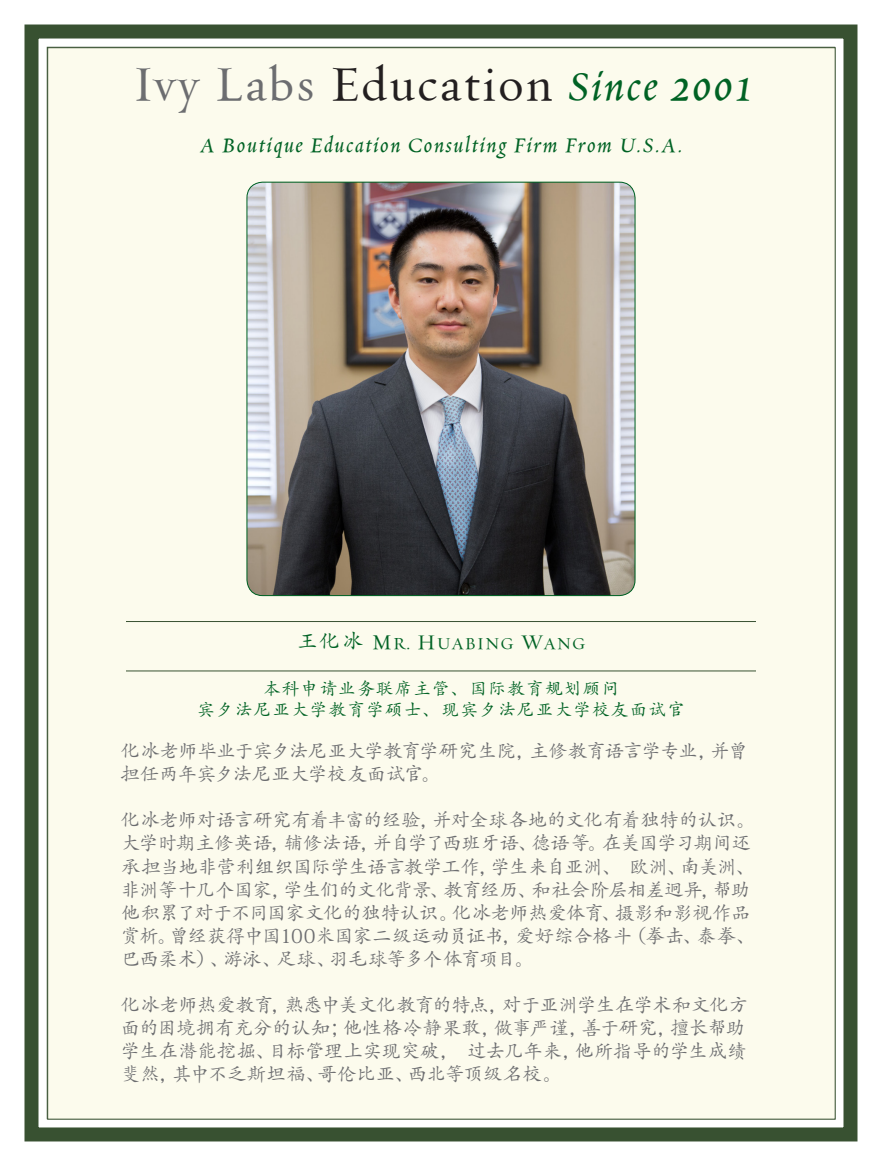
<style>
.page{position:relative;width:882px;height:1166px;background:#fff}
.page>*{position:absolute;margin:0;border:0;box-sizing:border-box;transform-origin:0 0}
.t1{font:49px "Requiem Text HTF Roman";letter-spacing:.05em;color:#231f20}
.t2{font:22.75px "Requiem Text HTF Italic";letter-spacing:.075em;color:#006224}
.t3{font:19.25px/23.1px "Adobe Kaiti Std";letter-spacing:-.02em;color:#6c6d70}
.t4{font:17.5px "Adobe Kaiti Std";letter-spacing:.075em;color:#006224}
.t5{font:16.8px "Requiem Text HTF Roman SC800";letter-spacing:.055em;color:#006224}
.s1{color:#6c6d70}
.s2{font-family:"Requiem Text HTF Italic";font-size:45.5px;color:#006224}
.s3{font-family:"Requiem Text HTF Italic";color:#006224}
.s4{font-family:"Adobe Kaiti Std";font-size:21px}
.s5{font-size:21px}
</style>
<div class="page">
<div style="left:24px;top:24px;width:834px;height:1117px;border:14px solid #385131"></div>
<div style="left:47px;top:47px;width:789px;height:1072px;background:#fcfbed;border:1px solid #385131"></div>
<hr style="left:126px;top:621px;width:630px;height:1px;background:#385131">
<hr style="left:126px;top:670px;width:630px;height:1px;background:#385131">
<img style="left:247px;top:182px;width:388px;height:413px">
<p class="t1" style="left:132px;top:55px;width:620px"><span class="s1">Ivy Labs</span> Education <span class="s2">Since</span> <span class="s3">2001</span></p>
<p class="t2" style="left:201px;top:134px;width:484px">A Boutique Education Consulting Firm From U.S.A.</p>
<p class="t5" style="left:297px;top:633px;width:290px"><span class="s4">王化冰</span> <span class="s5">M</span>R<span class="s5">. H</span>UABING <span class="s5">W</span>ANG</p>
<p class="t4" style="left:263px;top:677px;width:358px">本科申请业务联席主管、国际教育规划顾问</p>
<p class="t4" style="left:197px;top:698px;width:489px">宾夕法尼亚大学教育学硕士、现宾夕法尼亚大学校友面试官</p>
<p class="t3" style="left:121px;top:739px;width:628px">化冰老师毕业于宾夕法尼亚大学教育学研究生院，主修教育语言学专业，并曾担任两年宾夕法尼亚大学校友面试官。</p>
<p class="t3" style="left:121px;top:808px;width:637px">化冰老师对语言研究有着丰富的经验，并对全球各地的文化有着独特的认识。大学时期主修英语，辅修法语，并自学了西班牙语、德语等。在美国学习期间还承担当地非营利组织国际学生语言教学工作，学生来自亚洲、 欧洲、南美洲、非洲等十几个国家，学生们的文化背景、教育经历、和社会阶层相差迥异，帮助他积累了对于不同国家文化的独特认识。化冰老师热爱体育、摄影和影视作品赏析。曾经获得中国100米国家二级运动员证书，爱好综合格斗（拳击、泰拳、巴西柔术）、游泳、足球、羽毛球等多个体育项目。</p>
<p class="t3" style="left:121px;top:993px;width:628px">化冰老师热爱教育，熟悉中美文化教育的特点，对于亚洲学生在学术和文化方面的困境拥有充分的认知；他性格冷静果敢，做事严谨，善于研究，擅长帮助学生在潜能挖掘、目标管理上实现突破， 过去几年来，他所指导的学生成绩斐然，其中不乏斯坦福、哥伦比亚、西北等顶级名校。</p>
</div>
